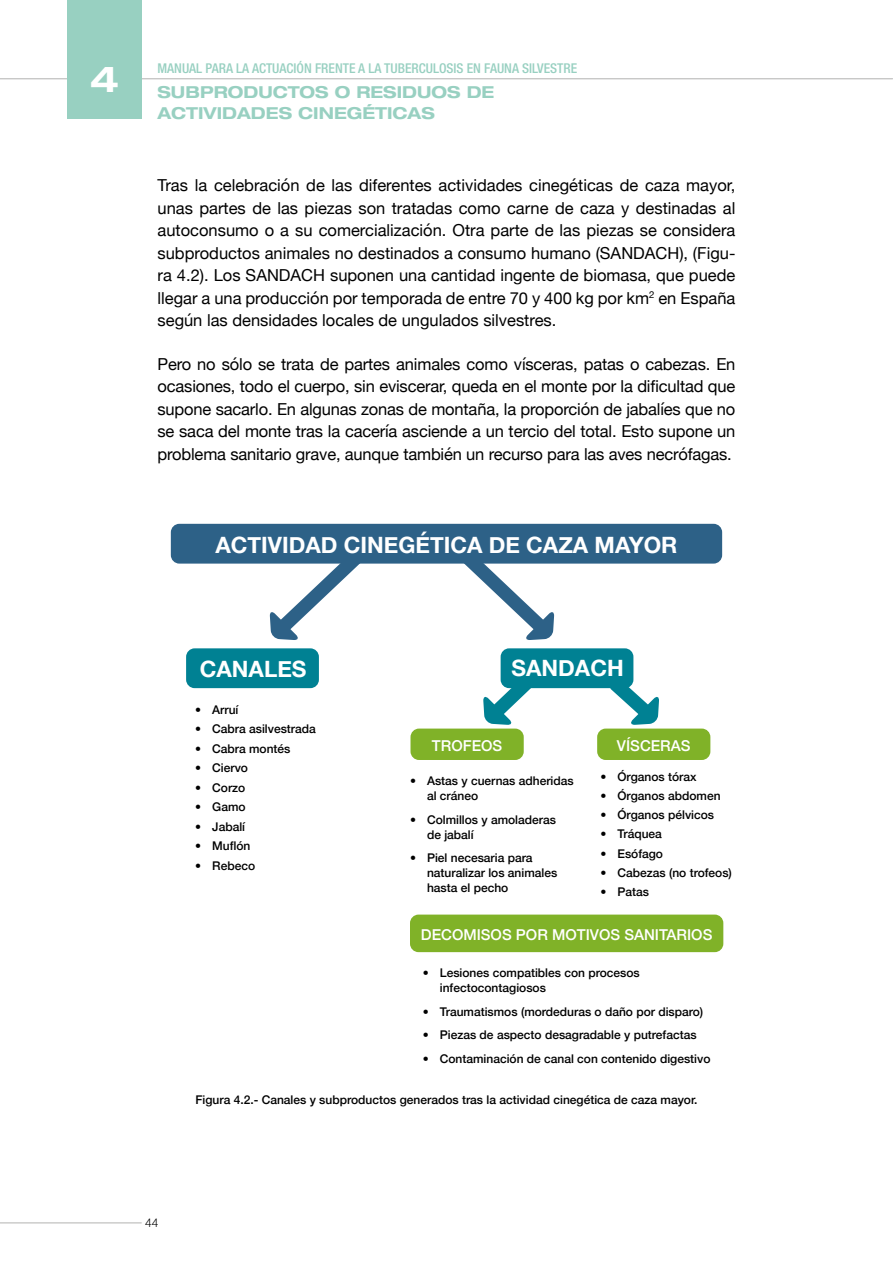
<style>
.page{position:relative;width:893px;height:1263px;background:#fff}
.page>*{position:absolute;margin:0;border:0;box-sizing:border-box;transform-origin:0 0}
.t1{font:700 expanded 36px "Helvetica Neue";color:#fff}
.t2{font:700 22.5px "Helvetica Neue";color:#fff}
.t3{font:16.5px/22.5px "Helvetica Neue";letter-spacing:-.01em;color:#000;text-align:justify}
.t4{font:700 expanded 16.5px/21px "Helvetica Neue";color:#98d0c1}
.t5{font:500 15px "Helvetica Neue";color:#fff}
.t6{font:500 condensed 13.5px "Helvetica Neue";color:#98d0c1}
.t7{font:500 12px/15px "Helvetica Neue";color:#000}
.t8{font:300 12px "Helvetica Neue";color:#000}
</style>
<div class="page">
<hr style="left:0;top:1222px;width:141px;height:1px;background:#b2b2b1">
<hr style="left:0;top:78px;width:893px;height:1px;background:#b2b2b1">
<div style="left:68px;top:0;width:74px;height:119px;background:#98d0c1"></div>
<svg style="left:269px;top:564px;width:91px;height:76px"></svg>
<svg style="left:464px;top:564px;width:91px;height:76px"></svg>
<div style="left:171px;top:524px;width:551px;height:40px;background:#2d6187;border-radius:9px"></div>
<div style="left:186px;top:648px;width:133px;height:40px;background:#008193;border-radius:9px"></div>
<svg style="left:596px;top:665px;width:63px;height:60px"></svg>
<svg style="left:483px;top:662px;width:64px;height:63px"></svg>
<div style="left:501px;top:648px;width:132px;height:40px;background:#008193;border-radius:9px"></div>
<div style="left:410px;top:914px;width:313px;height:38px;background:#80b228;border-radius:9px"></div>
<div style="left:597px;top:728px;width:113px;height:32px;background:#80b228;border-radius:9px"></div>
<div style="left:410px;top:728px;width:114px;height:32px;background:#80b228;border-radius:9px"></div>
<h1 class="t1" style="left:90px;top:56px;width:31px">4</h1>
<p class="t6" style="left:158px;top:60px;width:421px">MANUAL PARA LA ACTUACIÓN FRENTE A LA TUBERCULOSIS EN FAUNA SILVESTRE</p>
<p class="t4" style="left:158px;top:81px;width:338px">SUBPRODUCTOS O RESIDUOS DE<br>ACTIVIDADES CINEGÉTICAS</p>
<p class="t3" style="left:158px;top:175px;width:579px">Tras la celebración de las diferentes actividades cinegéticas de caza mayor, unas partes de las piezas son tratadas como carne de caza y destinadas al autoconsumo o a su comercialización. Otra parte de las piezas se considera subproductos animales no destinados a consumo humano (SANDACH), (Figu&shy;ra 4.2). Los SANDACH suponen una cantidad ingente de biomasa, que puede llegar a una producción por temporada de entre 70 y 400 kg por km<sup>2</sup> en España según las densidades locales de ungulados silvestres.</p>
<p class="t3" style="left:158px;top:354px;width:579px">Pero no sólo se trata de partes animales como vísceras, patas o cabezas. En ocasiones, todo el cuerpo, sin eviscerar, queda en el monte por la dificultad que supone sacarlo. En algunas zonas de montaña, la proporción de jabalíes que no se saca del monte tras la cacería asciende a un tercio del total. Esto supone un problema sanitario grave, aunque también un recurso para las aves necrófagas.</p>
<h2 class="t2" style="left:215px;top:528px;width:463px">ACTIVIDAD CINEGÉTICA DE CAZA MAYOR</h2>
<h2 class="t2" style="left:200px;top:651px;width:108px">CANALES</h2>
<h2 class="t2" style="left:512px;top:651px;width:114px">SANDACH</h2>
<p class="t7" style="left:195px;top:701px;width:45px">• Arruí</p>
<p class="t7" style="left:195px;top:720px;width:122px">• Cabra asilvestrada</p>
<p class="t7" style="left:195px;top:740px;width:97px">• Cabra montés</p>
<p class="t7" style="left:195px;top:759px;width:54px">• Ciervo</p>
<p class="t7" style="left:195px;top:779px;width:52px">• Corzo</p>
<p class="t7" style="left:195px;top:798px;width:52px">• Gamo</p>
<p class="t7" style="left:195px;top:818px;width:51px">• Jabalí</p>
<p class="t7" style="left:195px;top:837px;width:57px">• Muflón</p>
<p class="t7" style="left:195px;top:857px;width:61px">• Rebeco</p>
<p class="t5" style="left:432px;top:733px;width:72px">TROFEOS</p>
<p class="t5" style="left:617px;top:733px;width:75px">VÍSCERAS</p>
<p class="t7" style="left:600px;top:768px;width:98px">• Órganos tórax</p>
<p class="t7" style="left:600px;top:787px;width:122px">• Órganos abdomen</p>
<p class="t7" style="left:600px;top:806px;width:115px">• Órganos pélvicos</p>
<p class="t7" style="left:600px;top:825px;width:63px">• Tráquea</p>
<p class="t7" style="left:600px;top:845px;width:64px">• Esófago</p>
<p class="t7" style="left:600px;top:864px;width:133px">• Cabezas (no trofeos)</p>
<p class="t7" style="left:600px;top:883px;width:50px">• Patas</p>
<p class="t7" style="left:427px;top:772px;width:148px;text-indent:-17px">• Astas y cuernas adheridas al cráneo</p>
<p class="t7" style="left:427px;top:811px;width:130px;text-indent:-17px">• Colmillos y amoladeras de jabalí</p>
<p class="t7" style="left:427px;top:849px;width:132px;text-indent:-17px">• Piel necesaria para naturalizar los animales hasta el pecho</p>
<p class="t5" style="left:421px;top:922px;width:293px">DECOMISOS POR MOTIVOS SANITARIOS</p>
<p class="t7" style="left:440px;top:964px;width:201px;text-indent:-17px">• Lesiones compatibles con procesos infectocontagiosos</p>
<p class="t7" style="left:423px;top:1003px;width:282px">• Traumatismos (mordeduras o daño por disparo)</p>
<p class="t7" style="left:423px;top:1026px;width:275px">• Piezas de aspecto desagradable y putrefactas</p>
<p class="t7" style="left:423px;top:1050px;width:289px">• Contaminación de canal con contenido digestivo</p>
<p class="t7" style="left:195px;top:1091px;width:504px">Figura 4.2.- Canales y subproductos generados tras la actividad cinegética de caza mayor.</p>
<p class="t8" style="left:145px;top:1213px;width:15px">44</p>
</div>
